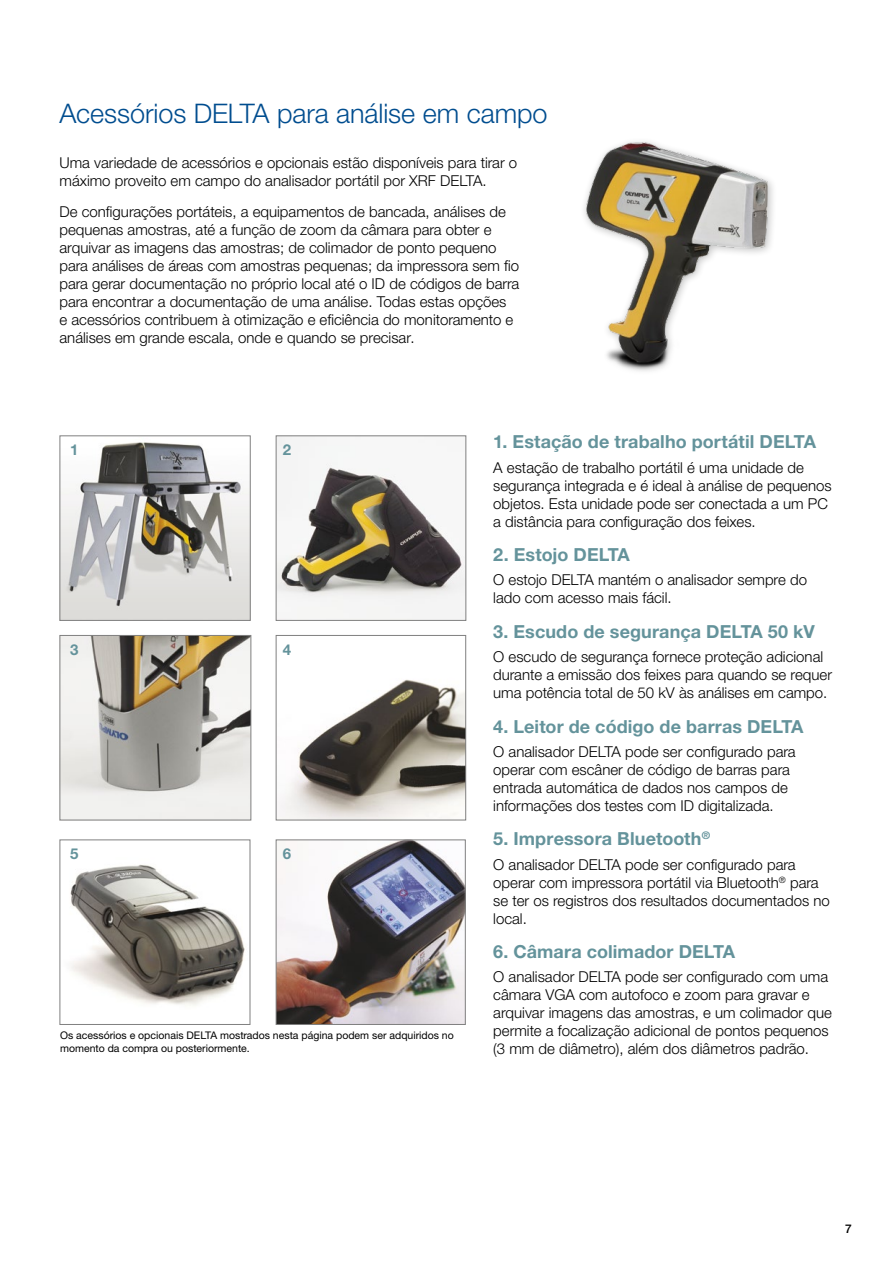
<style>
.page{position:relative;width:893px;height:1263px;background:#fff}
.page>*{position:absolute;margin:0;border:0;box-sizing:border-box;transform-origin:0 0}
.Title_1{font:300 27px "Helvetica Neue LTW1 G";letter-spacing:-.005em;color:#004d8f}
.Title_3{font:700 18px "Helvetica Neue LTW1 G";letter-spacing:.005em;color:#64939b}
.Text{font:300 15px/18px "Helvetica Neue LTW1 G";color:#000}
.t1{font:700 15px "Helvetica Neue LTW1 G";color:#64939b}
.t2{font:500 12px "Helvetica Neue LTW1 G";color:#000}
.t3{font:10.5px/12.6px "Helvetica Neue LTW1 G";color:#000}
</style>
<div class="page">
<img style="left:62px;top:442px;width:187px;height:177px">
<div style="left:60px;top:435px;width:191px;height:186px;border:1px solid #808080"></div>
<img style="left:584px;top:142px;width:189px;height:229px">
<img style="left:70px;top:864px;width:175px;height:142px">
<div style="left:60px;top:839px;width:190px;height:186px;border:1px solid #808080"></div>
<img style="left:278px;top:437px;width:186px;height:182px">
<div style="left:276px;top:435px;width:190px;height:186px;border:1px solid #808080"></div>
<img style="left:62px;top:637px;width:187px;height:181px">
<div style="left:60px;top:635px;width:191px;height:185px;border:1px solid #808080"></div>
<img style="left:280px;top:679px;width:184px;height:139px">
<div style="left:276px;top:635px;width:190px;height:185px;border:1px solid #808080"></div>
<img style="left:278px;top:841px;width:186px;height:182px">
<div style="left:276px;top:839px;width:190px;height:186px;border:1px solid #808080"></div>
<p class="Title_1" style="left:60px;top:97px;width:490px">Acessórios DELTA para análise em campo</p>
<p class="Text" style="left:60px;top:154px;width:459px">Uma variedade de acessórios e opcionais estão disponíveis para tirar o máximo proveito em campo do analisador portátil por XRF DELTA.</p>
<p class="Text" style="left:60px;top:202px;width:461px">De configurações portáteis, a equipamentos de bancada, análises de pequenas amostras, até a função de zoom da câmara para obter e arquivar as imagens das amostras; de colimador de ponto pequeno para análises de áreas com amostras pequenas; da impressora sem fio para gerar documentação no próprio local até o ID de códigos de barra para encontrar a documentação de uma análise. Todas estas opções<br>e acessórios contribuem à otimização e eficiência do monitoramento e análises em grande escala, onde e quando se precisar.</p>
<p class="t1" style="left:70px;top:441px;width:10px">1</p>
<p class="t1" style="left:283px;top:441px;width:10px">2</p>
<p class="Title_3" style="left:282px;top:637px;width:12px">3</p>
<p class="t1" style="left:70px;top:640px;width:10px">3</p>
<p class="t1" style="left:283px;top:640px;width:10px">4</p>
<p class="t1" style="left:70px;top:844px;width:10px">5</p>
<p class="t1" style="left:283px;top:844px;width:10px">6</p>
<p class="t3" style="left:60px;top:1029px;width:395px">Os acessórios e opcionais DELTA mostrados nesta página podem ser adquiridos no momento da compra ou posteriormente.</p>
<p class="Title_3" style="left:493px;top:431px;width:324px">1. Estação de trabalho portátil DELTA</p>
<p class="Text" style="left:493px;top:458px;width:340px">A estação de trabalho portátil é uma unidade de segurança integrada e é ideal à análise de pequenos objetos. Esta unidade pode ser conectada a um PC a distância para configuração dos feixes.</p>
<p class="Title_3" style="left:493px;top:543px;width:138px">2. Estojo DELTA</p>
<p class="Text" style="left:493px;top:571px;width:315px">O estojo DELTA mantém o analisador sempre do lado com acesso mais fácil.</p>
<p class="Title_3" style="left:493px;top:620px;width:323px">3. Escudo de segurança DELTA 50 kV</p>
<p class="Text" style="left:493px;top:648px;width:340px">O escudo de segurança fornece proteção adicional durante a emissão dos feixes para quando se requer uma potência total de 50 kV às análises em campo.</p>
<p class="Title_3" style="left:493px;top:715px;width:312px">4. Leitor de código de barras DELTA</p>
<p class="Text" style="left:493px;top:742px;width:304px">O analisador DELTA pode ser configurado para operar com escâner de código de barras para entrada automática de dados nos campos de informações dos testes com ID digitalizada.</p>
<p class="Title_3" style="left:493px;top:828px;width:218px">5. Impressora Bluetooth<sup>®</sup></p>
<p class="Text" style="left:493px;top:855px;width:338px">O analisador DELTA pode ser configurado para operar com impressora portátil via Bluetooth<sup>®</sup> para se ter os registros dos resultados documentados no local.</p>
<p class="Title_3" style="left:493px;top:940px;width:243px">6. Câmara colimador DELTA</p>
<p class="Text" style="left:493px;top:968px;width:340px">O analisador DELTA pode ser configurado com uma câmara VGA com autofoco e zoom para gravar e arquivar imagens das amostras, e um colimador que permite a focalização adicional de pontos pequenos (3 mm de diâmetro), além dos diâmetros padrão.</p>
<p class="t2" style="left:845px;top:1222px;width:8px">7</p>
</div>
